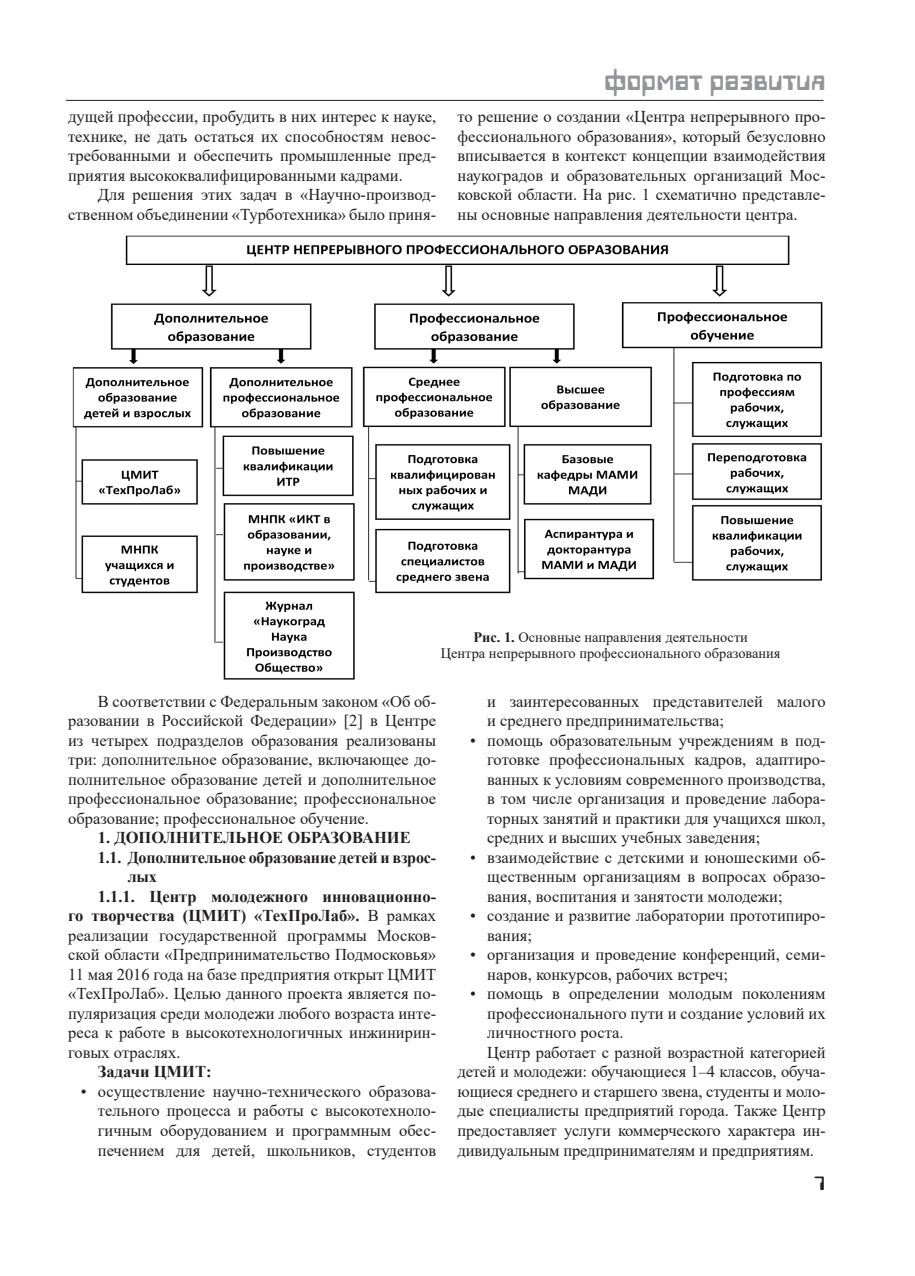
<style>
.page{position:relative;width:915px;height:1276px;background:#fff}
.page>*{position:absolute;margin:0;border:0;box-sizing:border-box;transform-origin:0 0}
.t1{font:33px "Techno 28";color:#939598;scale:.91 1}
.t2{font:21px "Techno Normal";color:#231f20}
.Основной_текст{font:16.5px/19.5px "Times New Roman";color:#231f20;text-align:justify}
.Список_2_13-6{font:700 16.5px/19.5px "Times New Roman";letter-spacing:-.01em;color:#231f20}
.Основной_текст-2{font:700 16.5px "Times New Roman";color:#231f20}
.Рисунок_подпись{font:14.4px "Times New Roman";color:#231f20}
.s1{font-weight:700}
</style>
<div class="page">
<hr style="left:66px;top:100px;width:757px;height:1px;background:#231f20">
<img style="left:72px;top:235px;width:751px;height:445px">
<p class="Основной_текст" style="left:68px;top:106px;width:369px">дущей профессии, пробудить в них интерес к науке, технике, не дать остаться их способностям невос&shy;требованными и обеспечить промышленные пред&shy;приятия высококвалифицированными кадрами.</p>
<p class="Основной_текст" style="left:68px;top:184px;width:369px;text-align:right">Для решения этих задач в «Научно-производ&shy;ственном объединении «Турботехника» было приня-</p>
<h1 class="t1" style="left:604px;top:64px;width:245px">формат развития</h1>
<p class="Основной_текст" style="left:457px;top:106px;width:369px">то решение о создании «Центра непрерывного про&shy;фессионального образования», который безусловно вписывается в контекст концепции взаимодействия наукоградов и образовательных организаций Мос&shy;ковской области. На рис. 1 схематично представле&shy;ны основные направления деятельности центра.</p>
<p class="Рисунок_подпись" style="left:473px;top:626px;width:276px"><span class="s1">Рис. 1.</span> Основные направления деятельности</p>
<p class="Рисунок_подпись" style="left:440px;top:643px;width:341px">Центра непрерывного профессионального образования</p>
<p class="Основной_текст" style="left:68px;top:691px;width:369px;text-indent:30px">В соответствии с Федеральным законом «Об об&shy;разовании в Российской Федерации» [2] в Центре из четырех подразделов образования реализованы три: дополнительное образование, включающее до&shy;полнительное образование детей и дополнительное профессиональное образование; профессиональное образование; профессиональное обучение.</p>
<p class="Список_2_13-6" style="left:98px;top:827px;width:314px">1. ДОПОЛНИТЕЛЬНОЕ ОБРАЗОВАНИЕ</p>
<p class="Список_2_13-6" style="left:128px;top:847px;width:310px;text-indent:-30px">1.1. Дополнительное образование детей и взрос&shy;лых</p>
<p class="Основной_текст" style="left:68px;top:886px;width:369px;text-indent:30px"><span class="s1">1.1.1. Центр молодежного инновационно&shy;го творчества (ЦМИТ) «ТехПроЛаб».</span> В рамках реализации государственной программы Москов&shy;ской области «Предпринимательство Подмосковья» 11 мая 2016 года на базе предприятия открыт ЦМИТ «ТехПроЛаб». Целью данного проекта является по&shy;пуляризация среди молодежи любого возраста инте&shy;реса к работе в высокотехнологичных инжинирин&shy;говых отраслях.</p>
<p class="Основной_текст-2" style="left:98px;top:1060px;width:115px">Задачи ЦМИТ:</p>
<p class="Основной_текст" style="left:98px;top:1081px;width:340px;text-indent:-17px">• осуществление научно-технического образова&shy;тельного процесса и работы с высокотехноло&shy;гичным оборудованием и программным обес&shy;печением для детей, школьников, студентов</p>
<p class="Основной_текст" style="left:487px;top:691px;width:340px">и заинтересованных представителей малого и среднего предпринимательства;</p>
<p class="Основной_текст" style="left:487px;top:730px;width:340px;text-indent:-17px">• помощь образовательным учреждениям в под&shy;готовке профессиональных кадров, адаптиро&shy;ванных к условиям современного производства, в том числе организация и проведение лабора&shy;торных занятий и практики для учащихся школ, средних и высших учебных заведения;</p>
<p class="Основной_текст" style="left:487px;top:847px;width:340px;text-indent:-17px">• взаимодействие с детскими и юношескими об&shy;щественным организациям в вопросах образо&shy;вания, воспитания и занятости молодежи;</p>
<p class="Основной_текст" style="left:487px;top:905px;width:340px;text-indent:-17px">• создание и развитие лаборатории прототипиро&shy;вания;</p>
<p class="Основной_текст" style="left:487px;top:944px;width:340px;text-indent:-17px">• организация и проведение конференций, семи&shy;наров, конкурсов, рабочих встреч;</p>
<p class="Основной_текст" style="left:487px;top:983px;width:340px;text-indent:-17px">• помощь в определении молодым поколениям профессионального пути и создание условий их личностного роста.</p>
<p class="Основной_текст" style="left:457px;top:1042px;width:369px;text-indent:30px">Центр работает с разной возрастной категорией детей и молодежи: обучающиеся 1–4 классов, обуча&shy;ющиеся среднего и старшего звена, студенты и моло&shy;дые специалисты предприятий города. Также Центр предоставляет услуги коммерческого характера ин&shy;дивидуальным предпринимателям и предприятиям.</p>
<p class="t2" style="left:813px;top:1173px;width:13px">7</p>
</div>
